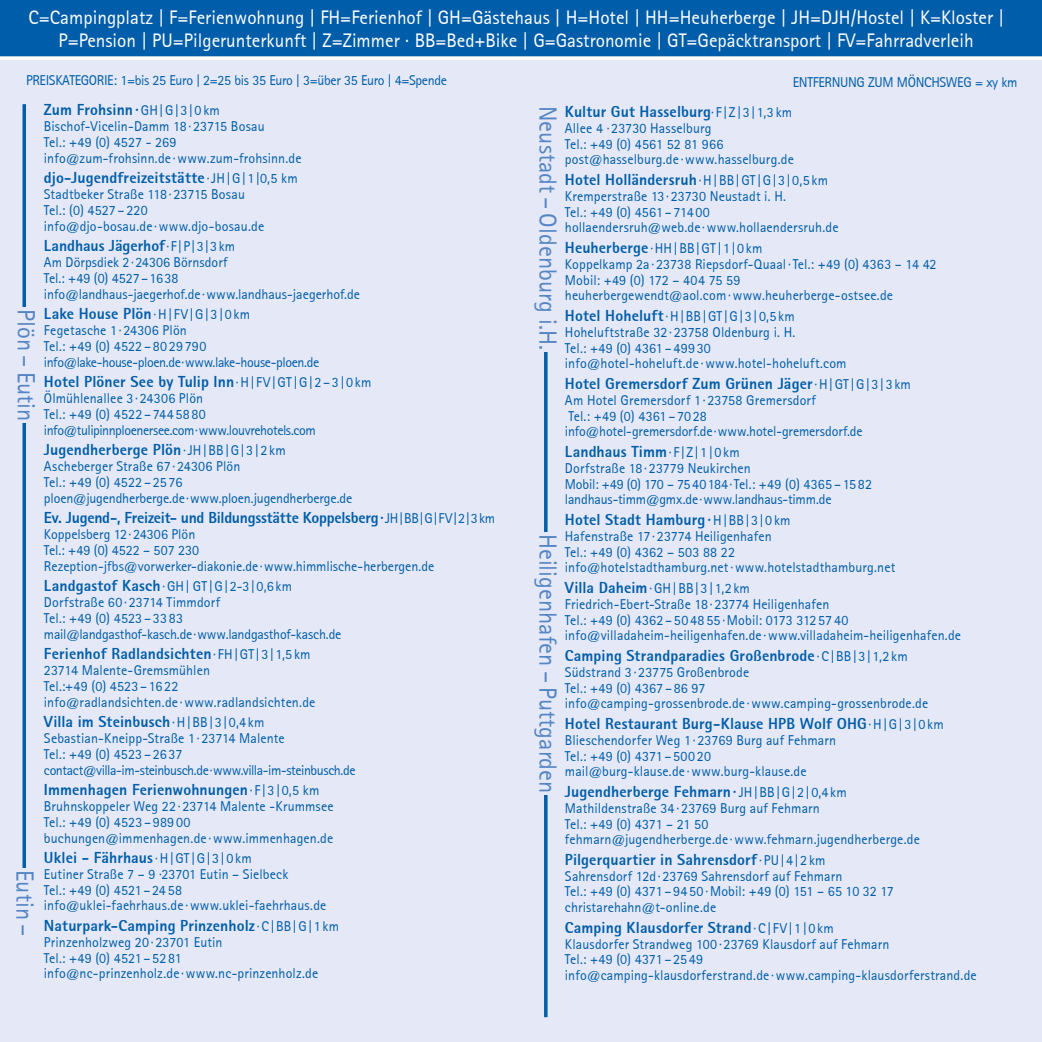
<style>
.page{position:relative;width:1042px;height:1042px;background:#e5e9f7}
.page>*{position:absolute;margin:0;border:0;box-sizing:border-box;transform-origin:0 0}
.t1{font:24.5px "Libre Sans Serif S Si";color:#5685c4}
.t2{font:19.25px/23.1px "Libre Sans Serif S Si";color:#fff;text-align:center}
.t3{font:800 15.75px "Libre Sans Serif Black S Si";letter-spacing:.005em;color:#005da9}
.t4{font:800 15.75px "Libre Sans Serif Black S Si";letter-spacing:-.015em;color:#005da9}
.t5{font:14px/15.8px "Libre Sans Serif S Si";letter-spacing:.005em;color:#005da9}
.t6{font:14px/15.8px "Libre Sans Serif S Si";letter-spacing:-.02em;color:#005da9}
.t7{font:14px/15.8px "Libre Sans Serif S Si";letter-spacing:-.015em;color:#005da9}
.t8{font:14px "Libre Sans Serif S Si";letter-spacing:-.025em;color:#005da9}
.s1{font-family:"Libre Sans Serif S Si";font-weight:400;font-size:14px}
.s2{font-family:"Libre Sans Serif Black S Si";font-weight:800;font-size:15.75px}
</style>
<div class="page">
<div style="left:0;top:0;width:1042px;height:60px;background:#005da9"></div>
<hr style="left:23px;top:104px;width:3px;height:814px;background:#005da9">
<hr style="left:544px;top:113px;width:3px;height:904px;background:#005da9">
<div style="left:16px;top:308px;width:21px;height:115px;background:#e5e9f7"></div>
<div style="left:538px;top:104px;width:20px;height:248px;background:#e5e9f7"></div>
<div style="left:538px;top:532px;width:20px;height:263px;background:#e5e9f7"></div>
<div style="left:15px;top:868px;width:21px;height:70px;background:#e5e9f7"></div>
<p class="t2" style="left:29px;top:6px;width:976px">C=Campingplatz | F=Ferienwohnung | FH=Ferienhof | GH=Gästehaus | H=Hotel | HH=Heuherberge | JH=DJH/Hostel | K=Kloster |<br>P=Pension | PU=Pilgerunterkunft | Z=Zimmer ∙ BB=Bed+Bike | G=Gastronomie | GT=Gepäcktransport | FV=Fahrradverleih</p>
<p class="t8" style="left:26px;top:72px;width:422px">PREISKATEGORIE: 1=bis 25 Euro | 2=25 bis 35 Euro | 3=über 35 Euro | 4=Spende</p>
<p class="t8" style="left:793px;top:74px;width:226px">ENTFERNUNG ZUM MÖNCHSWEG = xy km</p>
<h1 class="t1" style="left:41px;top:309px;width:114px;rotate:90deg">Plön – Eutin</h1>
<h1 class="t1" style="left:40px;top:870px;width:68px;rotate:90deg">Eutin –</h1>
<p class="t3" style="left:44px;top:100px;width:177px">Zum Frohsinn∙<span class="s1">GH|G|3|0km</span></p>
<p class="t5" style="left:44px;top:118px;width:259px">Bischof-Vicelin-Damm 18∙23715 Bosau<br>Tel.: +49 (0) 4527 - 269 info@zum-frohsinn.de ∙www.zum-frohsinn.de</p>
<p class="t3" style="left:44px;top:168px;width:255px">djo-Jugendfreizeitstätte<span class="s1">∙JH|G| 1|0,5 km</span></p>
<p class="t5" style="left:44px;top:186px;width:222px">Stadtbeker Straße 118 ∙23715 Bosau<br>Tel.: (0) 4527–220 info@djo-bosau.de∙www.djo-bosau.de</p>
<p class="t3" style="left:44px;top:236px;width:193px">Landhaus Jägerhof<span class="s1">∙F|P|3|3km</span></p>
<p class="t5" style="left:44px;top:254px;width:318px">Am Dörpsdiek 2∙24306 Börnsdorf<br>Tel.: +49 (0) 4527–1638 info@landhaus-jaegerhof.de∙www.landhaus-jaegerhof.de</p>
<p class="t3" style="left:44px;top:304px;width:208px">Lake House Plön<span class="s1">∙H|FV|G|3|0km</span></p>
<p class="t6" style="left:44px;top:322px;width:277px">Fegetasche 1∙ 24306 Plön<br>Tel.: +49 (0) 4522–8029790 info@lake-house-ploen.de∙www.lake-house-ploen.de</p>
<p class="t3" style="left:44px;top:372px;width:329px">Hotel Plöner See by Tulip Inn<span class="s1">∙H|FV|GT|G|2–3|0km</span></p>
<p class="t6" style="left:44px;top:390px;width:273px">Ölmühlenallee 3∙ 24306 Plön<br>Tel.: +49 (0) 4522 –74458 80 info@tulipinnploenersee.com∙www.louvrehotels.com</p>
<p class="t3" style="left:44px;top:440px;width:243px">Jugendherberge Plön<span class="s1">∙JH|BB|G| 3| 2km</span></p>
<p class="t5" style="left:44px;top:458px;width:310px">Ascheberger Straße 67∙ 24306 Plön<br>Tel.: +49 (0) 4522–25 76 ploen@jugendherberge.de∙www.ploen.jugendherberge.de</p>
<p class="t4" style="left:44px;top:508px;width:453px">Ev. Jugend-, Freizeit- und Bildungsstätte Koppelsberg∙<span class="s1">JH|BB|G|FV|2|3km</span></p>
<p class="t5" style="left:44px;top:526px;width:392px">Koppelsberg 12∙ 24306 Plön<br>Tel.: +49 (0) 4522 – 507 230<br>Rezeption-jfbs@vorwerker-diakonie.de∙www.himmlische-herbergen.de</p>
<p class="t5" style="left:44px;top:578px;width:299px"><span class="s2">Landgastof Kasch</span>∙GH| GT|G|2-3|0,6km Dorfstraße 60 ∙23714 Timmdorf<br>Tel.: +49 (0) 4523–33 83 mail@landgasthof-kasch.de∙www.landgasthof-kasch.de</p>
<p class="t3" style="left:44px;top:644px;width:268px">Ferienhof Radlandsichten<span class="s1">∙ FH|GT | 3| 1,5 km</span></p>
<p class="t5" style="left:44px;top:662px;width:273px">23714 Malente-Gremsmühlen<br>Tel.:+49 (0) 4523–16 22 info@radlandsichten.de ∙www.radlandsichten.de</p>
<p class="t3" style="left:44px;top:712px;width:222px">Villa im Steinbusch<span class="s1">∙H|BB|3|0,4km</span></p>
<p class="t7" style="left:44px;top:730px;width:313px">Sebastian-Kneipp-Straße 1∙23714 Malente<br>Tel.: +49 (0) 4523–26 37 contact@villa-im-steinbusch.de∙www.villa-im-steinbusch.de</p>
<p class="t3" style="left:44px;top:780px;width:277px">Immenhagen Ferienwohnungen<span class="s1">∙ F | 3| 0,5 km</span></p>
<p class="t5" style="left:44px;top:798px;width:291px">Bruhnskoppeler Weg 22 ∙ 23714 Malente -Krummsee<br>Tel.: +49 (0) 4523–98900 buchungen@immenhagen.de ∙www.immenhagen.de</p>
<p class="t3" style="left:44px;top:847px;width:209px">Uklei - Fährhaus<span class="s1">∙H|GT|G|3|0km</span></p>
<p class="t5" style="left:44px;top:866px;width:284px">Eutiner Straße 7 – 9 ∙23701 Eutin – Sielbeck<br>Tel.: +49 (0) 4521 –2458<br>info@uklei-faehrhaus.de ∙www.uklei-faehrhaus.de</p>
<p class="t3" style="left:44px;top:915px;width:297px">Naturpark-Camping Prinzenholz<span class="s1">∙C|BB|G| 1km</span></p>
<p class="t5" style="left:44px;top:934px;width:276px">Prinzenholzweg 20 ∙23701 Eutin<br>Tel.: +49 (0) 4521 –5281 info@nc-prinzenholz.de ∙www.nc-prinzenholz.de</p>
<p class="t3" style="left:565px;top:102px;width:229px">Kultur Gut Hasselburg<span class="s1">∙ F | Z | 3|1,3 km</span></p>
<p class="t5" style="left:565px;top:120px;width:230px">Allee 4 ∙23730 Hasselburg<br>Tel.: +49 (0) 4561 52 81 966 post@hasselburg.de∙www.hasselburg.de</p>
<p class="t3" style="left:565px;top:170px;width:265px">Hotel Holländersruh<span class="s1">∙H|BB|GT|G|3|0,5km</span></p>
<p class="t5" style="left:565px;top:188px;width:275px">Kremperstraße 13∙23730 Neustadt i. H.<br>Tel.: +49 (0) 4561–714 00 hollaendersruh@web.de ∙www.hollaendersruh.de</p>
<p class="t5" style="left:565px;top:240px;width:373px"><span class="s2">Heuherberge</span>∙HH|BB|GT|1|0km<br>Koppelkamp 2a ∙23738 Riepsdorf-Quaal ∙ Tel.: +49 (0) 4363 – 14 42<br>Mobil: +49 (0) 172 – 404 75 59 heuherbergewendt@aol.com∙www.heuherberge-ostsee.de</p>
<p class="t5" style="left:565px;top:308px;width:283px"><span class="s2">Hotel Hoheluft</span>∙H|BB|GT|G|3|0,5km Hoheluftstraße 32∙23758 Oldenburg i. H.<br>Tel.: +49 (0) 4361–499 30 info@hotel-hoheluft.de ∙www.hotel-hoheluft.com</p>
<p class="t3" style="left:565px;top:374px;width:348px">Hotel Gremersdorf Zum Grünen Jäger<span class="s1">∙H|GT|G|3|3km</span></p>
<p class="t5" style="left:565px;top:392px;width:299px">Am Hotel Gremersdorf 1∙ 23758 Gremersdorf<br>Tel.: +49 (0) 4361 –7028 info@hotel-gremersdorf.de∙www.hotel-gremersdorf.de</p>
<p class="t3" style="left:565px;top:441px;width:176px">Landhaus Timm<span class="s1">∙F|Z|1|0km</span></p>
<p class="t5" style="left:565px;top:460px;width:309px">Dorfstraße 18∙23779 Neukirchen<br>Mobil: +49 (0) 170 – 7540184∙Tel.: +49 (0) 4365–15 82 landhaus-timm@gmx.de∙www.landhaus-timm.de</p>
<p class="t3" style="left:565px;top:509px;width:227px">Hotel Stadt Hamburg∙<span class="s1">H|BB|3|0km</span></p>
<p class="t5" style="left:565px;top:528px;width:332px">Hafenstraße 17 ∙23774 Heiligenhafen<br>Tel.: +49 (0) 4362 – 503 88 22 info@hotelstadthamburg.net∙www.hotelstadthamburg.net</p>
<p class="t5" style="left:565px;top:580px;width:398px"><span class="s2">Villa Daheim</span>∙GH|BB|3|1,2km<br>Friedrich-Ebert-Straße 18 ∙23774 Heiligenhafen<br>Tel.: +49 (0) 4362 –50 4855 ∙Mobil: 0173 31257 40 info@villadaheim-heiligenhafen.de ∙www.villadaheim-heiligenhafen.de</p>
<p class="t3" style="left:565px;top:645px;width:344px">Camping Strandparadies Großenbrode <span class="s1">∙C|BB| 3|1,2 km</span></p>
<p class="t5" style="left:565px;top:664px;width:365px">Südstrand 3∙ 23775 Großenbrode<br>Tel.: +49 (0) 4367–86 97<br>info@camping-grossenbrode.de ∙www.camping-grossenbrode.de</p>
<p class="t3" style="left:565px;top:713px;width:380px">Hotel Restaurant Burg-Klause HPB Wolf OHG<span class="s1">∙H|G| 3|0km</span></p>
<p class="t5" style="left:565px;top:732px;width:273px">Blieschendorfer Weg 1∙23769 Burg auf Fehmarn<br>Tel.: +49 (0) 4371–50020<br>mail@burg-klause.de ∙www.burg-klause.de</p>
<p class="t3" style="left:565px;top:781px;width:283px">Jugendherberge Fehmarn∙<span class="s1">JH|BB|G|2|0,4km</span></p>
<p class="t5" style="left:565px;top:800px;width:356px">Mathildenstraße 34 ∙23769 Burg auf Fehmarn<br>Tel.: +49 (0) 4371 – 21 50<br>fehmarn@jugendherberge.de ∙www.fehmarn.jugendherberge.de</p>
<p class="t3" style="left:565px;top:849px;width:262px">Pilgerquartier in Sahrensdorf<span class="s1">∙ PU|4| 2km</span></p>
<p class="t5" style="left:565px;top:868px;width:330px">Sahrensdorf 12d ∙23769 Sahrensdorf auf Fehmarn<br>Tel.: +49 (0) 4371–9450 ∙Mobil: +49 (0) 151 – 65 10 32 17 christarehahn@t-online.de</p>
<p class="t3" style="left:565px;top:917px;width:270px">Camping Klausdorfer Strand <span class="s1">∙C|FV|1|0km</span></p>
<p class="t5" style="left:565px;top:936px;width:413px">Klausdorfer Strandweg 100∙ 23769 Klausdorf auf Fehmarn<br>Tel.: +49 (0) 4371 –2549<br>info@camping-klausdorferstrand.de ∙www.camping-klausdorferstrand.de</p>
<h1 class="t1" style="left:562px;top:106px;width:246px;rotate:90deg">Neustadt – Oldenburg i.H.</h1>
<h1 class="t1" style="left:562px;top:534px;width:261px;rotate:90deg">Heiligenhafen – Puttgarden</h1>
</div>
